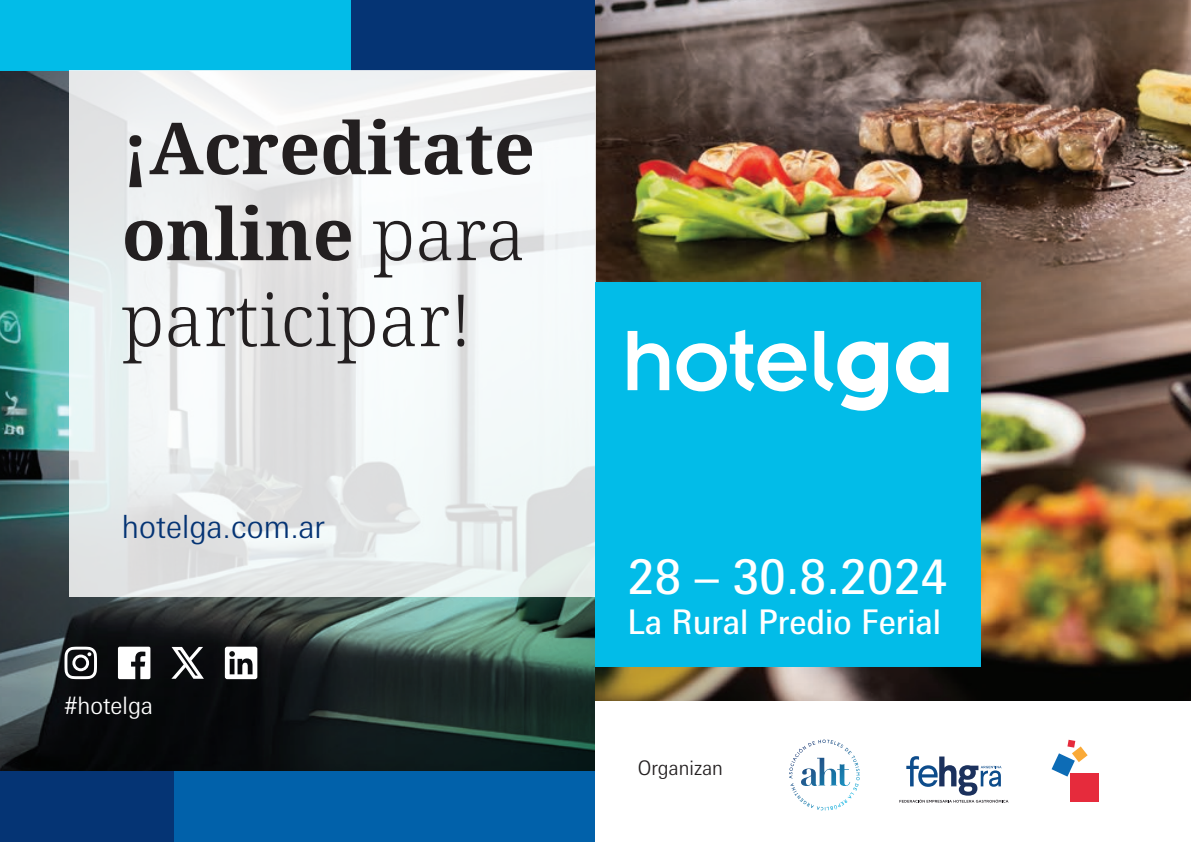
<style>
.page{position:relative;width:1191px;height:842px;background:#fff}
.page>*{position:absolute;margin:0;border:0;box-sizing:border-box;transform-origin:0 0}
.t1{font:700 72px/86px "Noto Serif";color:#231f20}
.t2{font:48px "Messe Univers TAB";color:#fff}
.t3{font:34px "Messe Univers TAB";color:#fff}
.t4{font:300 32px "Messe Univers TAB";color:#053474}
.t5{font:300 24px "Messe Univers TAB";color:#fff}
.t6{font:300 20px "Messe Univers TAB";color:#231f20}
.s1{font-weight:300}
</style>
<div class="page">
<img style="left:0;top:88px;width:595px;height:684px">
<div style="left:0;top:0;width:351px;height:70px;background:#02bce8"></div>
<div style="left:0;top:772px;width:175px;height:70px;background:#053474"></div>
<div style="left:174px;top:772px;width:421px;height:70px;background:#0161aa"></div>
<div style="left:351px;top:0;width:244px;height:70px;background:#053474"></div>
<img style="left:595px;top:0;width:596px;height:701px">
<svg style="left:69px;top:70px;width:526px;height:526px"></svg>
<svg style="left:118px;top:647px;width:32px;height:32px"></svg>
<svg style="left:64px;top:647px;width:33px;height:32px"></svg>
<svg style="left:225px;top:647px;width:32px;height:32px"></svg>
<svg style="left:171px;top:647px;width:33px;height:32px"></svg>
<div style="left:1070px;top:773px;width:28px;height:28px;background:#e62b3c"></div>
<svg style="left:1051px;top:740px;width:36px;height:36px"></svg>
<svg style="left:812px;top:740px;width:26px;height:5px"></svg>
<svg style="left:899px;top:756px;width:109px;height:47px"></svg>
<div style="left:595px;top:282px;width:385px;height:384px;background:#02bce8"></div>
<svg style="left:627px;top:331px;width:42px;height:59px"></svg>
<svg style="left:676px;top:330px;width:130px;height:61px"></svg>
<svg style="left:896px;top:341px;width:52px;height:52px"></svg>
<svg style="left:814px;top:331px;width:74px;height:80px"></svg>
<p class="t1" style="left:122px;top:103px;width:415px">¡Acreditate online <span class="s1">para participar!</span></p>
<p class="t4" style="left:122px;top:509px;width:205px">hotelga.com.ar</p>
<p class="t5" style="left:64px;top:692px;width:90px">#hotelga</p>
<p class="t2" style="left:627px;top:549px;width:321px">28 – 30.8.2024</p>
<p class="t3" style="left:627px;top:602px;width:315px">La Rural Predio Ferial</p>
<p class="t6" style="left:637px;top:756px;width:87px">Organizan</p>
</div>
